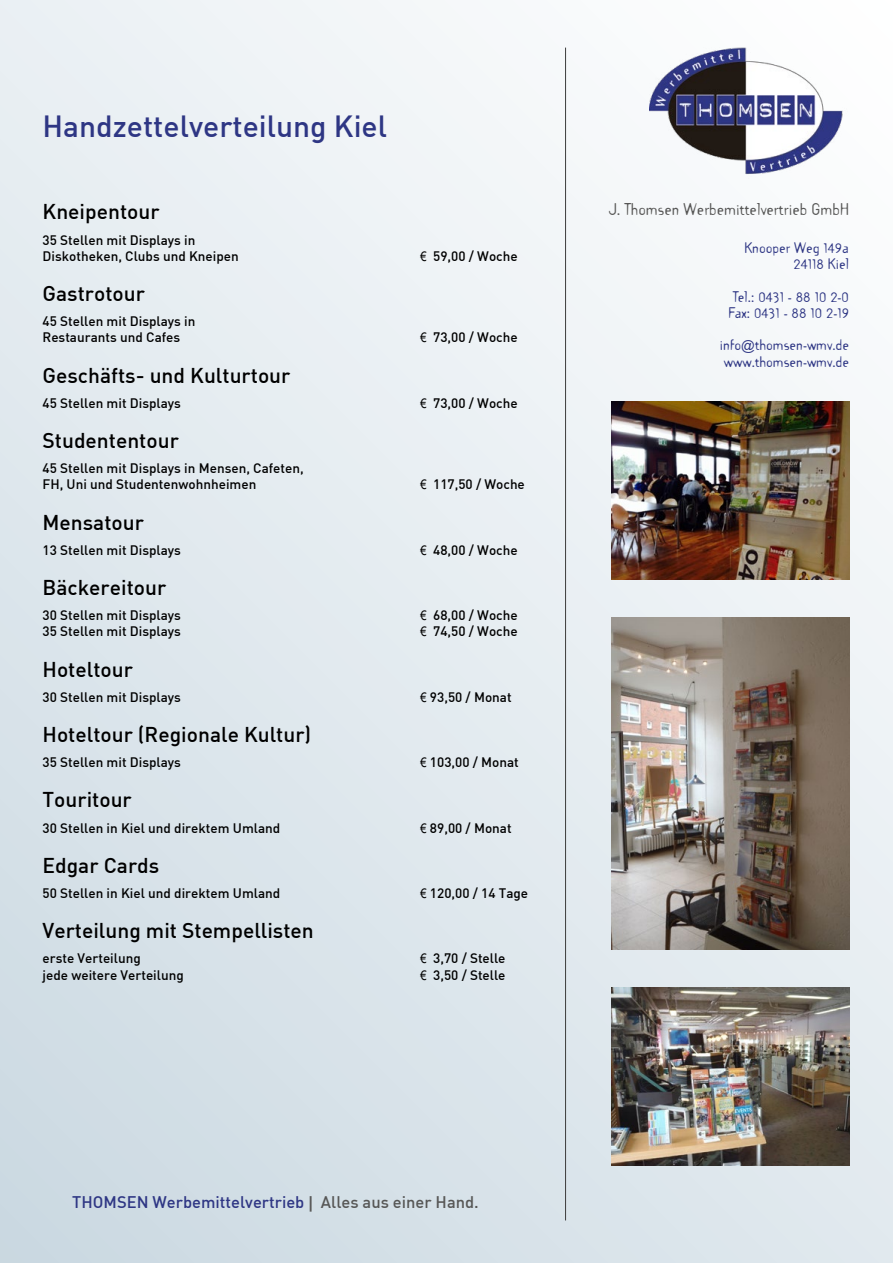
<style>
.page{position:relative;width:893px;height:1263px;background:#fff}
.page>*{position:absolute;margin:0;border:0;box-sizing:border-box;transform-origin:0 0}
.t1{font:500 30px "DIN";color:#2e3684}
.t2{font:500 21px "DIN";color:#000}
.t3{font:500 16.5px "DIN";color:#2e3684}
.t4{font:15px "Template Gothic OT";color:#575756}
.t5{font:500 13.5px/16.2px "DIN";color:#000}
.t6{font:13.5px/16.2px "Template Gothic OT";color:#2e3684;text-align:right}
.s1{font-family:"Arial Narrow";font-weight:400}
.s2{font-family:"Arial"}
.s3{font-family:"Arial";font-weight:700;color:#575756}
.s4{color:#575756}
</style>
<div class="page">
<div style="left:0;top:0;width:893px;height:1263px;background:linear-gradient(to bottom,#f4f7f9,#d3dfe6)"></div>
<img style="left:649px;top:48px;width:200px;height:135px">
<hr style="left:565px;top:48px;width:1px;height:1172px;background:#3c3c3b">
<img style="left:612px;top:402px;width:237px;height:178px">
<img style="left:612px;top:987px;width:237px;height:178px">
<img style="left:612px;top:617px;width:237px;height:333px">
<h1 class="t1" style="left:43px;top:107px;width:346px">Handzettelverteilung Kiel</h1>
<h2 class="t2" style="left:43px;top:198px;width:119px">Kneipentour</h2>
<p class="t5" style="left:43px;top:231px;width:198px">35 Stellen mit Displays in<br>Diskotheken, Clubs und Kneipen</p>
<h2 class="t2" style="left:43px;top:280px;width:104px">Gastrotour</h2>
<p class="t5" style="left:43px;top:313px;width:154px">45 Stellen mit Displays in<br>Restaurants und Cafes</p>
<p class="t5" style="left:421px;top:247px;width:99px"><span class="s1">€</span> 59,00 / Woche</p>
<p class="t5" style="left:421px;top:329px;width:99px"><span class="s1">€</span> 73,00 / Woche</p>
<h2 class="t2" style="left:43px;top:362px;width:249px">Geschäfts- und Kulturtour</h2>
<p class="t5" style="left:43px;top:394px;width:140px">45 Stellen mit Displays</p>
<p class="t5" style="left:421px;top:394px;width:99px"><span class="s1">€</span> 73,00 / Woche</p>
<h2 class="t2" style="left:43px;top:427px;width:138px">Studententour</h2>
<p class="t5" style="left:43px;top:460px;width:263px">45 Stellen mit Displays in Mensen, Cafeten,<br>FH, Uni und Studentenwohnheimen</p>
<p class="t5" style="left:421px;top:476px;width:106px"><span class="s1">€</span> 117,50 / Woche</p>
<h2 class="t2" style="left:43px;top:509px;width:103px">Mensatour</h2>
<p class="t5" style="left:43px;top:541px;width:140px">13 Stellen mit Displays</p>
<p class="t5" style="left:421px;top:541px;width:99px"><span class="s1">€</span> 48,00 / Woche</p>
<h2 class="t2" style="left:43px;top:574px;width:125px">Bäckereitour</h2>
<p class="t5" style="left:43px;top:607px;width:140px">30 Stellen mit Displays</p>
<p class="t5" style="left:421px;top:607px;width:99px"><span class="s1">€</span> 68,00 / Woche</p>
<p class="t5" style="left:43px;top:623px;width:140px">35 Stellen mit Displays</p>
<p class="t5" style="left:421px;top:623px;width:99px"><span class="s1">€</span> 74,50 / Woche</p>
<h2 class="t2" style="left:43px;top:656px;width:92px">Hoteltour</h2>
<p class="t5" style="left:43px;top:688px;width:140px">30 Stellen mit Displays</p>
<p class="t5" style="left:421px;top:688px;width:93px"><span class="s1">€</span> 93,50 / Monat</p>
<h2 class="t2" style="left:43px;top:721px;width:270px">Hoteltour (Regionale Kultur)</h2>
<p class="t5" style="left:43px;top:754px;width:140px">35 Stellen mit Displays</p>
<p class="t5" style="left:421px;top:754px;width:100px"><span class="s1">€</span> 103,00 / Monat</p>
<h2 class="t2" style="left:43px;top:786px;width:91px">Touritour</h2>
<p class="t5" style="left:43px;top:819px;width:239px">30 Stellen in Kiel und direktem Umland</p>
<p class="t5" style="left:421px;top:819px;width:93px"><span class="s1">€</span> 89,00 / Monat</p>
<h2 class="t2" style="left:43px;top:852px;width:118px">Edgar Cards</h2>
<p class="t5" style="left:43px;top:884px;width:239px">50 Stellen in Kiel und direktem Umland</p>
<p class="t5" style="left:421px;top:884px;width:109px"><span class="s1">€</span> 120,00 / 14 Tage</p>
<h2 class="t2" style="left:43px;top:917px;width:273px">Verteilung mit Stempellisten</h2>
<p class="t5" style="left:43px;top:950px;width:100px">erste Verteilung</p>
<p class="t5" style="left:421px;top:950px;width:87px"><span class="s1">€</span> 3,70 / Stelle</p>
<p class="t5" style="left:43px;top:966px;width:143px">jede weitere Verteilung</p>
<p class="t5" style="left:421px;top:966px;width:87px"><span class="s1">€</span> 3,50 / Stelle</p>
<p class="t4" style="left:609px;top:199px;width:241px">J. Thomsen Werbemittelvertrieb GmbH</p>
<p class="t6" style="left:744px;top:239px;width:106px">Knooper Weg 149a<br>24118 Kiel</p>
<p class="t6" style="left:729px;top:288px;width:122px;text-align:center">Tel.: 0431 - 88 10 2-0<br>Fax: 0431 - 88 10 2-19</p>
<p class="t6" style="left:720px;top:336px;width:131px;text-align:left">info<span class="s2">@</span>thomsen-wmv.de www.thomsen-wmv.de</p>
<p class="t3" style="left:72px;top:1191px;width:408px">THOMSEN Werbemittelvertrieb <span class="s3">|</span> <span class="s4">Alles aus einer Hand.</span></p>
</div>
